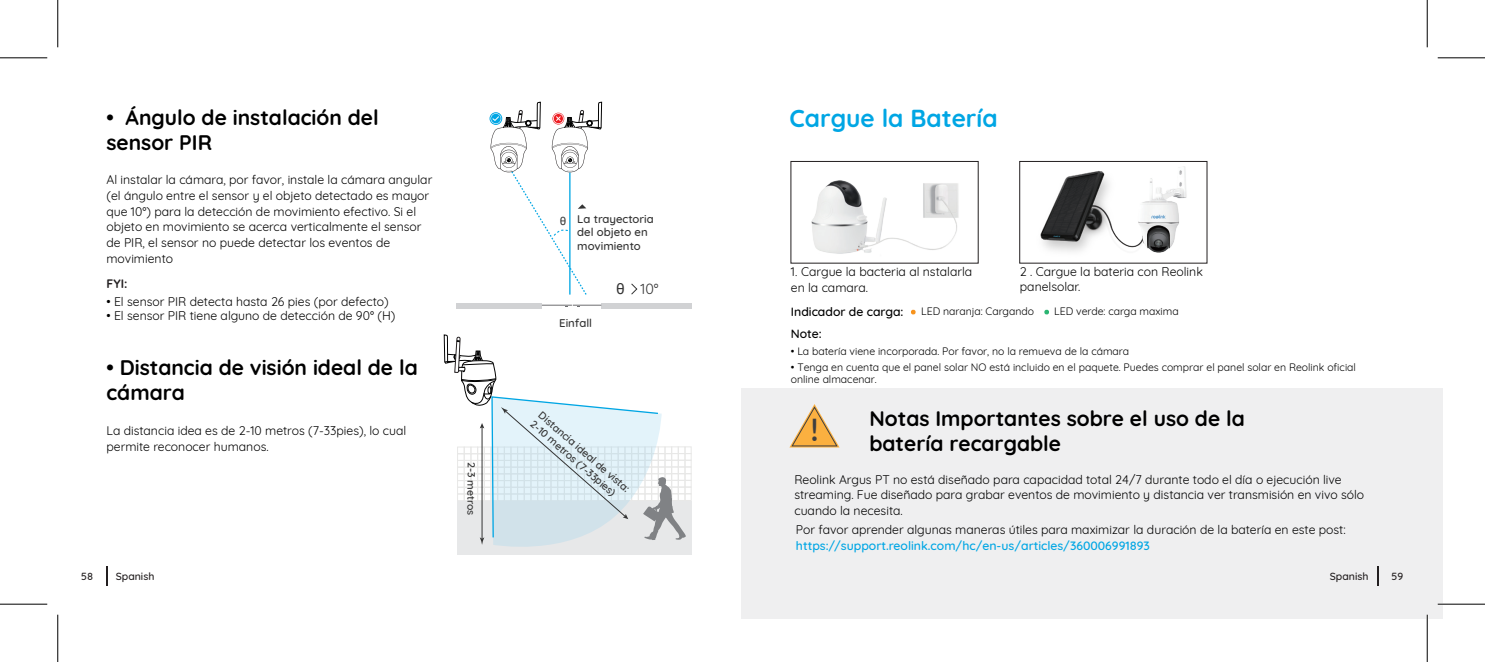
<style>
.page{position:relative;width:1485px;height:662px;background:#fff}
.page>*{position:absolute;margin:0;border:0;box-sizing:border-box;transform-origin:0 0}
.t1{font:32.38px "Ubuntu";color:#3f3f40}
.t2{font:700 24.5px "Quicksand";color:#00a6e4}
.t3{font:700 21px/25.2px "Quicksand";color:#000}
.t4{font:14.35px "Quicksand";color:#343434}
.t5{font:12.25px/15.8px "Quicksand";color:#000}
.t6{font:500 12.25px "Quicksand";color:#00a6e4}
.t7{font:500 12.25px "Quicksand";color:#000}
.t8{font:700 12.25px "Quicksand";color:#231f20}
.t9{font:500 11.38px/13.3px "Quicksand";color:#343434}
.t10{font:10.5px/12.6px "Quicksand";color:#030303}
.t11{font:10.5px "Quicksand";color:#000}
.t12{font:500 10.5px/12.2px "Quicksand";letter-spacing:-.01em;color:#343434}
.t13{font:500 10.5px "Quicksand";color:#231f20}
.s1{font-family:"Roboto";font-weight:400;font-size:11.55px}
.s2{font-family:"Roboto";font-size:15.4px}
.s3{font-family:"Adobe Song Std";font-weight:300}
.s4{color:#000}
</style>
<div class="page">
<div style="left:741px;top:388px;width:701px;height:230px;background:#efeff0"></div>
<svg style="left:789px;top:404px;width:50px;height:43px"></svg>
<img style="left:1019px;top:160px;width:189px;height:155px">
<img style="left:790px;top:175px;width:1px;height:89px">
<div style="left:1019px;top:161px;width:188px;height:102px;background:#fff;border:1px solid #231f20"></div>
<img style="left:791px;top:162px;width:186px;height:102px">
<img style="left:1034px;top:161px;width:158px;height:101px">
<div style="left:456px;top:303px;width:236px;height:5px;background:#d1d2d4"></div>
<div style="left:684px;top:493px;width:7px;height:7px;border:1px solid #e8e8e7"></div>
<div style="left:684px;top:486px;width:7px;height:8px;border:1px solid #e8e8e7"></div>
<div style="left:684px;top:479px;width:7px;height:8px;border:1px solid #e8e8e7"></div>
<div style="left:684px;top:466px;width:7px;height:8px;border:1px solid #e8e8e7"></div>
<div style="left:684px;top:459px;width:7px;height:8px;border:1px solid #e8e8e7"></div>
<div style="left:684px;top:453px;width:7px;height:7px;border:1px solid #e8e8e7"></div>
<div style="left:684px;top:446px;width:7px;height:7px;border:1px solid #e8e8e7"></div>
<div style="left:457px;top:500px;width:234px;height:54px;background:#e7e8e9"></div>
<svg style="left:444px;top:101px;width:242px;height:445px"></svg>
<img style="left:794px;top:186px;width:127px;height:127px">
<hr style="left:106px;top:565px;width:2px;height:20px;background:#231f20">
<hr style="left:1376px;top:565px;width:2px;height:20px;background:#231f20">
<hr style="left:1437px;top:602px;width:48px;height:3px;background:#fff">
<hr style="left:1426px;top:614px;width:2px;height:47px;background:#fff">
<hr style="left:0;top:57px;width:47px;height:1px;background:#000">
<hr style="left:1437px;top:57px;width:48px;height:1px;background:#000">
<hr style="left:0;top:603px;width:47px;height:1px;background:#000">
<hr style="left:1437px;top:603px;width:48px;height:1px;background:#000">
<hr style="left:57px;top:0;width:1px;height:47px;background:#000">
<hr style="left:57px;top:614px;width:1px;height:47px;background:#000">
<hr style="left:1427px;top:0;width:1px;height:47px;background:#000">
<hr style="left:1427px;top:614px;width:1px;height:47px;background:#000">
<h3 class="t3" style="left:106px;top:103px;width:274px">• Ángulo de instalación del sensor PIR</h3>
<p class="t5" style="left:106px;top:170px;width:327px">Al instalar la cámara, por favor, instale la cámara angular (el ángulo entre el sensor y el objeto detectado es mayor que 10°) para la detección de movimiento efectivo. Si el objeto en movimiento se acerca verticalmente el sensor de PIR, el sensor no puede detectar los eventos de movimiento</p>
<p class="t8" style="left:106px;top:274px;width:22px">FYI:</p>
<p class="t5" style="left:106px;top:292px;width:284px">• El sensor PIR detecta hasta 26 pies (por defecto)</p>
<p class="t5" style="left:106px;top:306px;width:290px">• El sensor PIR tiene alguno de detección de 90° (H)</p>
<h3 class="t3" style="left:106px;top:352px;width:313px">• Distancia de visión ideal de la cámara</h3>
<p class="t5" style="left:106px;top:421px;width:301px">La distancia idea es de 2-10 metros (7-33pies), lo cual permite reconocer humanos.</p>
<p class="t12" style="left:478px;top:461px;width:55px;rotate:90deg">2-3 metros</p>
<p class="t9" style="left:577px;top:211px;width:78px;text-indent:-18px"><span class="s1">θ</span> La trayectoria del objeto en movimiento</p>
<p class="t4" style="left:616px;top:277px;width:44px"><span class="s2">θ</span> 10°</p>
<p class="t9" style="left:559px;top:315px;width:34px">Einfall</p>
<p class="t12" style="left:545px;top:407px;width:118px;rotate:41deg">Distancia ideal de vista:<br>2-10 metros (7-33pies)</p>
<h2 class="t2" style="left:789px;top:98px;width:210px">Cargue la Batería</h2>
<p class="t5" style="left:791px;top:262px;width:183px">1<span class="s3">.</span> Cargue la bacteria al nstalarla en la camara.</p>
<p class="t5" style="left:1020px;top:262px;width:184px">2 . Cargue la bateria con Reolink panelsolar.</p>
<p class="t11" style="left:921px;top:303px;width:114px">LED naranja: Cargando</p>
<p class="t7" style="left:791px;top:301px;width:114px">Indicador de carga:</p>
<p class="t11" style="left:1054px;top:303px;width:126px">LED verde: carga maxima</p>
<p class="t7" style="left:791px;top:323px;width:32px">Note:</p>
<p class="t11" style="left:791px;top:343px;width:340px">• La batería viene incorporada. Por favor, no la remueva de la cámara</p>
<p class="t10" style="left:791px;top:359px;width:566px"><span class="s4">•</span> Tenga en cuenta que el panel solar NO está incluido en el paquete. Puedes comprar el panel solar en Reolink oficial online almacenar.</p>
<h1 class="t1" style="left:810px;top:409px;width:10px">!</h1>
<h3 class="t3" style="left:869px;top:403px;width:377px">Notas Importantes sobre el uso de la batería recargable</h3>
<p class="t5" style="left:794px;top:470px;width:571px">Reolink Argus PT no está diseñado para capacidad total 24/7 durante todo el día o ejecución live streaming. Fue diseñado para grabar eventos de movimiento y distancia ver transmisión en vivo sólo cuando la necesita.</p>
<p class="t5" style="left:796px;top:520px;width:551px">Por favor aprender algunas maneras útiles para maximizar la duración de la batería en este post:</p>
<p class="t6" style="left:796px;top:535px;width:355px">https://support.reolink.com/hc/en-us/articles/360006991893</p>
<p class="t13" style="left:81px;top:567px;width:14px">58</p>
<p class="t13" style="left:116px;top:567px;width:40px">Spanish</p>
<p class="t13" style="left:1330px;top:567px;width:40px">Spanish</p>
<p class="t13" style="left:1391px;top:567px;width:13px">59</p>
</div>
